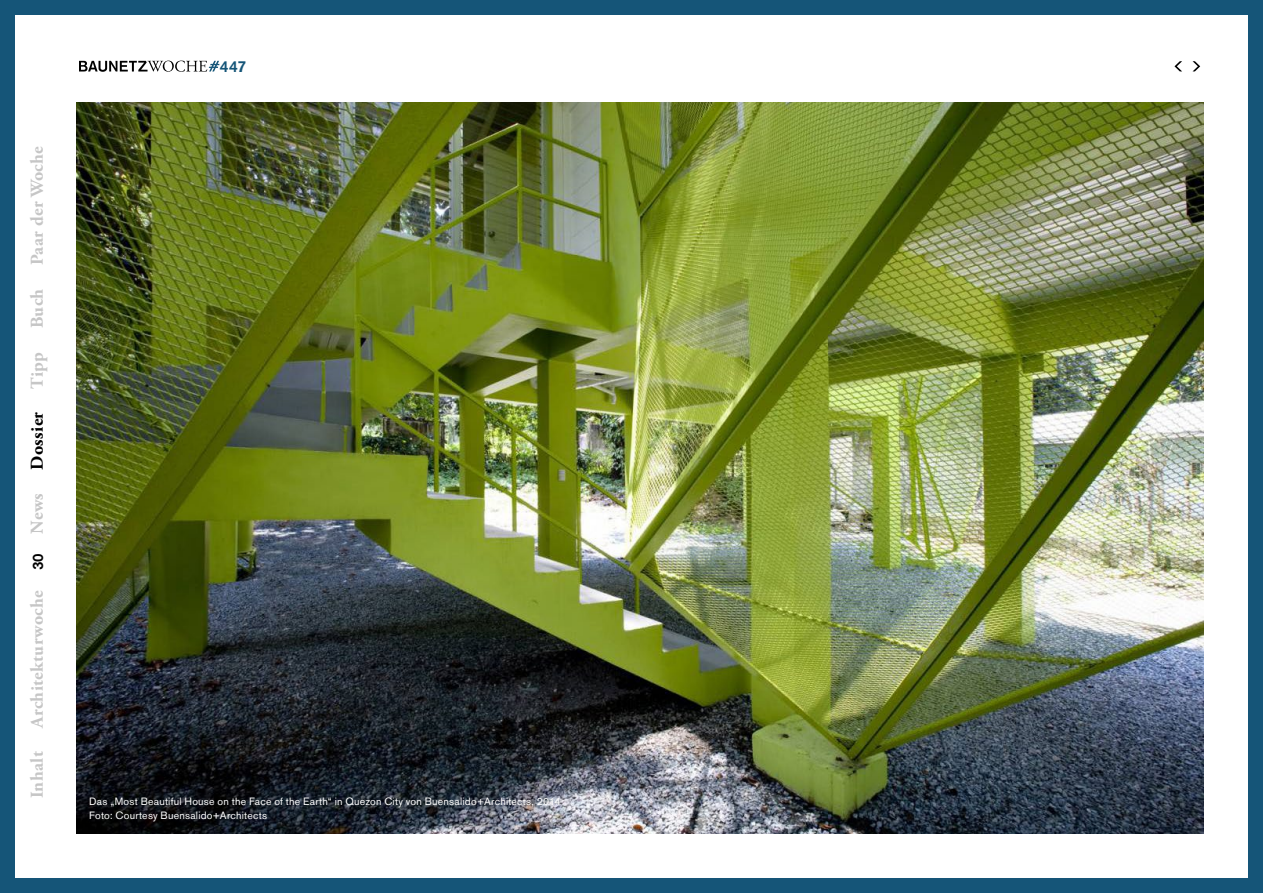
<style>
.page{position:relative;width:1263px;height:893px;background:#fff}
.page>*{position:absolute;margin:0;border:0;box-sizing:border-box;transform-origin:0 0}
.t1{font:700 18px "Adobe Garamond Pro";letter-spacing:.02em;color:#c6c6c6}
.t2{font:700 18px "Adobe Garamond Pro";letter-spacing:.02em;color:#000}
.t3{font:500 15.75px "Akzidenz Grotesk BQ";color:#155578}
.t4{font:500 15px "Akzidenz Grotesk BQ";color:#000}
.t5{font:10.5px/13.5px "Akzidenz Grotesk BQ";letter-spacing:.02em;color:#fff}
</style>
<div class="page">
<div style="left:0;top:0;width:1263px;height:893px;border:15px solid #155578"></div>
<svg style="left:1192px;top:61px;width:8px;height:10px"></svg>
<svg style="left:1174px;top:61px;width:8px;height:10px"></svg>
<img style="left:77px;top:102px;width:1126px;height:731px">
<svg style="left:79px;top:61px;width:140px;height:11px"></svg>
<h1 class="t1" style="left:27px;top:265px;width:120px;rotate:-90deg">Paar der Woche</h1>
<h1 class="t1" style="left:27px;top:328px;width:41px;rotate:-90deg">Buch</h1>
<h1 class="t1" style="left:27px;top:389px;width:38px;rotate:-90deg">Tipp</h1>
<h1 class="t2" style="left:27px;top:470px;width:59px;rotate:-90deg">Dossier</h1>
<h1 class="t1" style="left:27px;top:534px;width:42px;rotate:-90deg">News</h1>
<h3 class="t4" style="left:29px;top:570px;width:18px;rotate:-90deg">30</h3>
<h1 class="t1" style="left:27px;top:728px;width:139px;rotate:-90deg">Architekturwoche</h1>
<h1 class="t1" style="left:27px;top:798px;width:49px;rotate:-90deg">Inhalt</h1>
<h2 class="t3" style="left:220px;top:56px;width:28px">447</h2>
<p class="t5" style="left:89px;top:795px;width:473px">Das „Most Beautiful House on the Face of the Earth“ in Quezon City von Buensalido+Architects, 2014<br>Foto: Courtesy Buensalido+Architects</p>
</div>
